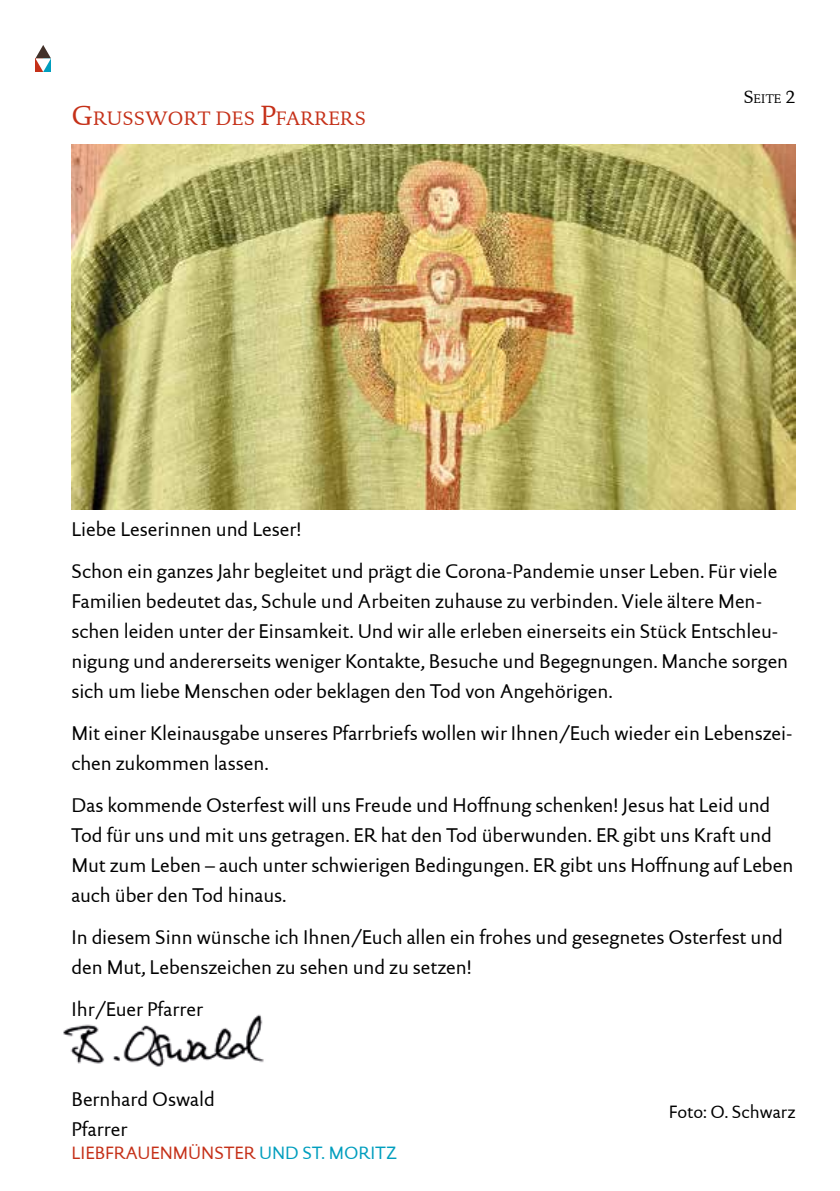
<style>
.page{position:relative;width:840px;height:1191px;background:#fff}
.page>*{position:absolute;margin:0;border:0;box-sizing:border-box;transform-origin:0 0}
.t1{font:20px/30px "DTL Documenta Sans T";letter-spacing:-.005em;color:#000}
.t2{font:19.6px "DTL Documenta T";color:#c53018}
.t3{font:18px "DTL Documenta Sans T";color:#c53018}
.t4{font:18px "DTL Documenta Sans T";color:#000}
.t5{font:12.6px "DTL Documenta T";color:#000}
.s1{font-size:28px}
.s2{font-size:18px}
.s3{color:#009ebe}
</style>
<div class="page">
<svg style="left:35px;top:45px;width:16px;height:27px"></svg>
<img style="left:63px;top:1014px;width:201px;height:53px">
<img style="left:71px;top:144px;width:724px;height:365px">
<p class="t2" style="left:71px;top:107px;width:294px"><span class="s1">G</span>RUSSWORT DES <span class="s1">P</span>FARRERS</p>
<p class="t5" style="left:743px;top:92px;width:53px"><span class="s2">S</span>EITE <span class="s2">2</span></p>
<p class="t1" style="left:71px;top:508px;width:707px;line-height:42px">Liebe Leserinnen und Leser!<br>Schon ein ganzes Jahr begleitet und prägt die Corona-Pandemie unser Leben. Für viele</p>
<p class="t1" style="left:71px;top:586px;width:718px">Familien bedeutet das, Schule und Arbeiten zuhause zu verbinden. Viele ältere Men&shy;schen leiden unter der Einsamkeit. Und wir alle erleben einerseits ein Stück Entschleu&shy;nigung und andererseits weniger Kontakte, Besuche und Begegnungen. Manche sorgen sich um liebe Menschen oder beklagen den Tod von Angehörigen.</p>
<p class="t1" style="left:71px;top:718px;width:722px">Mit einer Kleinausgabe unseres Pfarrbriefs wollen wir Ihnen/Euch wieder ein Lebenszei&shy;chen zukommen lassen.</p>
<p class="t1" style="left:71px;top:790px;width:723px">Das kommende Osterfest will uns Freude und Hoffnung schenken! Jesus hat Leid und Tod für uns und mit uns getragen. ER hat den Tod überwunden. ER gibt uns Kraft und Mut zum Leben – auch unter schwierigen Bedingungen. ER gibt uns Hoffnung auf Leben auch über den Tod hinaus.</p>
<p class="t1" style="left:71px;top:922px;width:712px">In diesem Sinn wünsche ich Ihnen/Euch allen ein frohes und gesegnetes Osterfest und den Mut, Lebenszeichen zu sehen und zu setzen!</p>
<p class="t1" style="left:71px;top:994px;width:133px">Ihr/Euer Pfarrer</p>
<p class="t1" style="left:71px;top:1084px;width:145px">Bernhard Oswald<br>Pfarrer</p>
<p class="t3" style="left:71px;top:1141px;width:327px">LIEBFRAUENMÜNSTER <span class="s3">UND ST. MORITZ</span></p>
<p class="t4" style="left:668px;top:1100px;width:128px">Foto: O. Schwarz</p>
</div>
